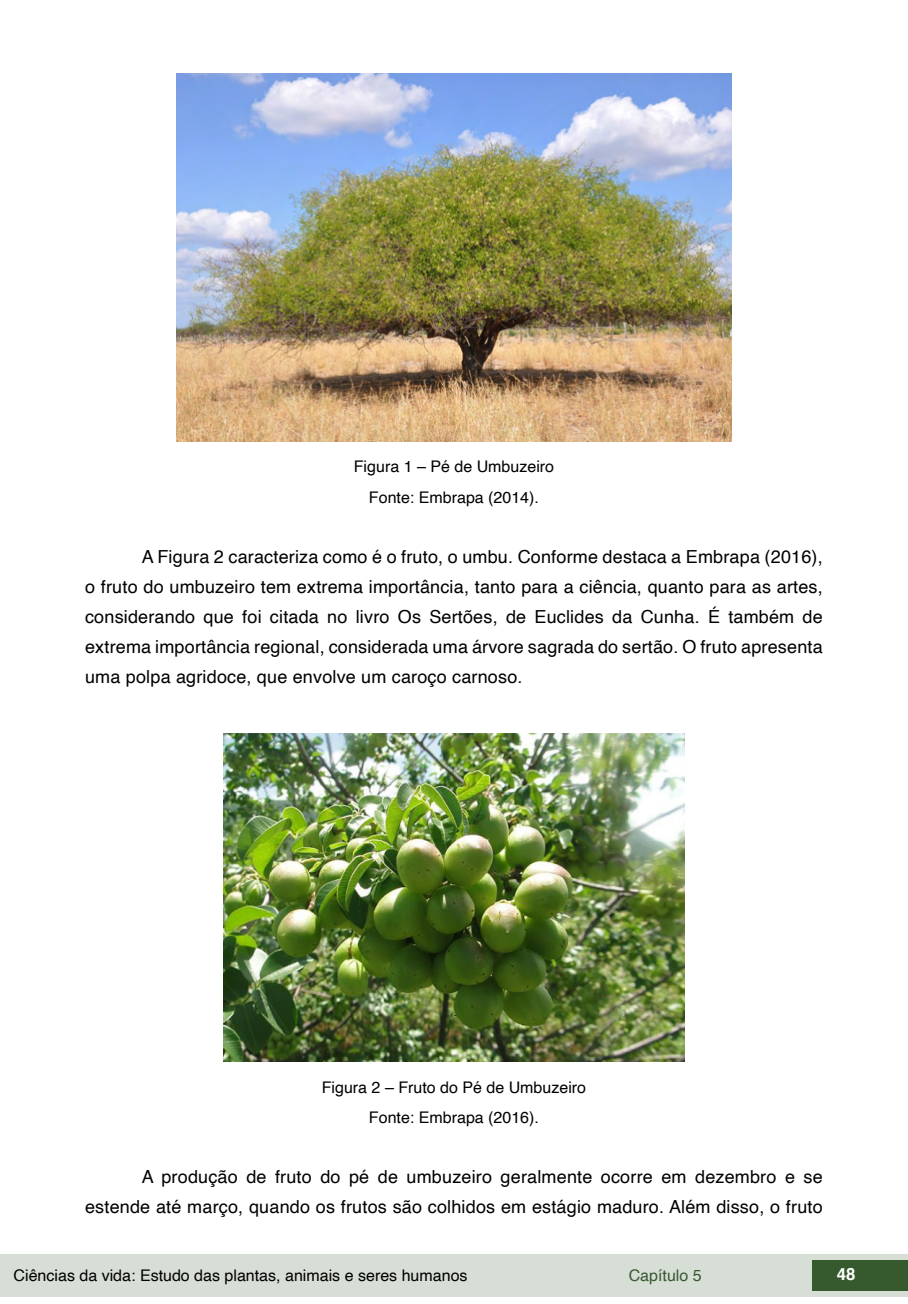
<style>
.page{position:relative;width:908px;height:1304px;background:#fff}
.page>*{position:absolute;margin:0;border:0;box-sizing:border-box;transform-origin:0 0}
.t1{font:18px/30px "Helvetica";letter-spacing:.01em;color:#000;text-align:justify}
.t2{font:700 16.8px "Helvetica";color:#fff}
.t3{font:16px/30.6px "Helvetica";color:#000;text-align:center}
.t4{font:16px "Helvetica";color:#36592e}
</style>
<div class="page">
<div style="left:0;top:1254px;width:906px;height:43px;background:#d7ded5"></div>
<div style="left:812px;top:1261px;width:95px;height:30px;background:#36592e"></div>
<img style="left:176px;top:74px;width:555px;height:368px">
<img style="left:223px;top:733px;width:461px;height:329px">
<p class="t3" style="left:353px;top:452px;width:202px">Figura 1 – Pé de Umbuzeiro<br>Fonte: Embrapa (2014).</p>
<p class="t1" style="left:85px;top:542px;width:738px;text-indent:57px">A Figura 2 caracteriza como é o fruto, o umbu. Conforme destaca a Embrapa (2016), o fruto do umbuzeiro tem extrema importância, tanto para a ciência, quanto para as artes, considerando que foi citada no livro Os Sertões, de Euclides da Cunha. É também de extrema importância regional, considerada uma árvore sagrada do sertão. O fruto apresenta uma polpa agridoce, que envolve um caroço carnoso.</p>
<p class="t3" style="left:321px;top:1072px;width:266px">Figura 2 – Fruto do Pé de Umbuzeiro<br>Fonte: Embrapa (2016).</p>
<p class="t1" style="left:85px;top:1162px;width:738px;text-align:right">A produção de fruto do pé de umbuzeiro geralmente ocorre em dezembro e se estende até março, quando os frutos são colhidos em estágio maduro. Além disso, o fruto</p>
<p class="t3" style="left:14px;top:1260px;width:455px">Ciências da vida: Estudo das plantas, animais e seres humanos</p>
<p class="t4" style="left:628px;top:1263px;width:74px">Capítulo 5</p>
<p class="t2" style="left:836px;top:1261px;width:20px">48</p>
</div>
